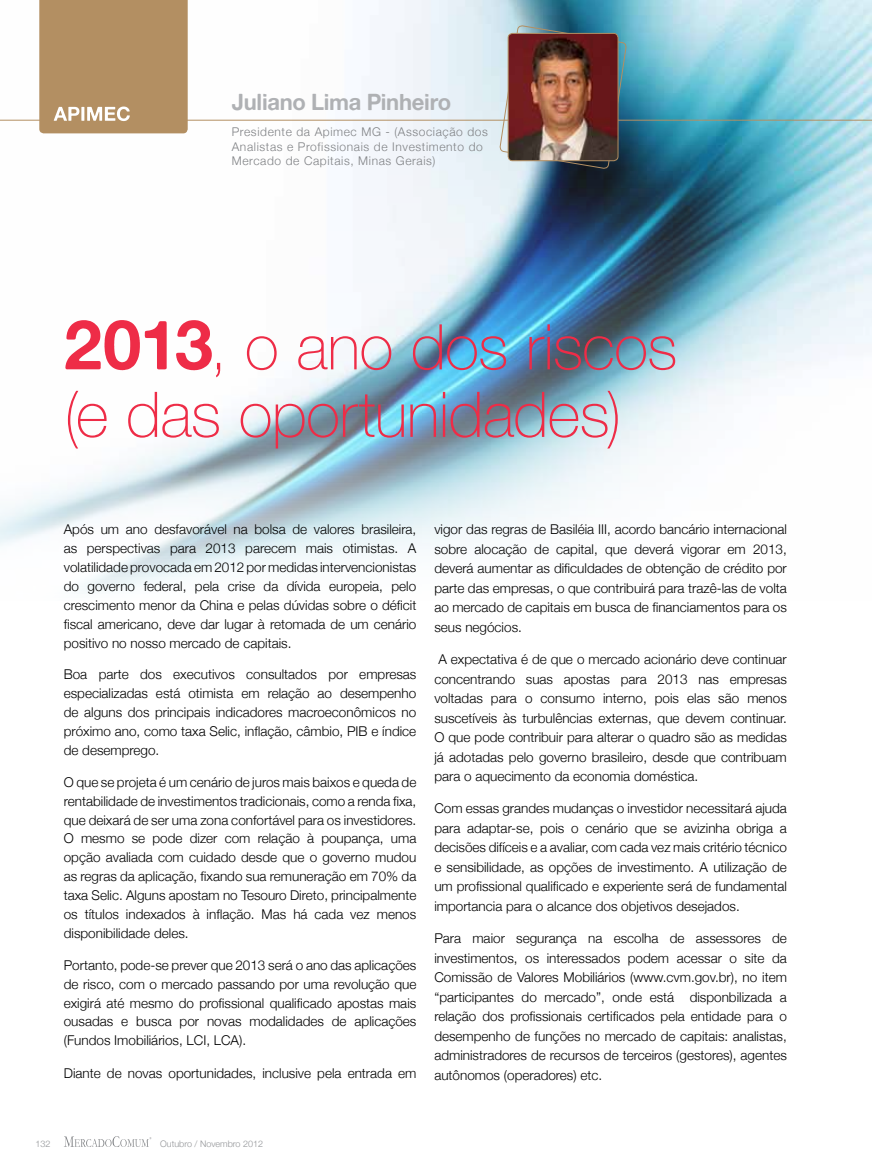
<style>
.page{position:relative;width:872px;height:1170px;background:#fff}
.page>*{position:absolute;margin:0;border:0;box-sizing:border-box;transform-origin:0 0}
.t1{font:100 63px/67.5px "Helvetica Neue LT Std";letter-spacing:-.015em;color:#ee2c47}
.t2{font:22.5px "Alte Haas Grotesk Bold";letter-spacing:-.015em;color:#afb1b4}
.t3{font:300 13.5px/19.5px "Helvetica Neue";color:#000;text-align:justify}
.t4{font:300 12px/14.4px "Helvetica Neue";letter-spacing:.05em;color:#808285}
.t5{font:300 9px "Helvetica Neue";color:#939598}
.s1{font-family:"Alte Haas Grotesk Bold";font-weight:400;font-size:69px}
</style>
<div class="page">
<img style="left:0;top:0;width:872px;height:591px">
<hr style="left:0;top:120px;width:872px;height:1px;background:#b38f62">
<img style="left:499px;top:25px;width:128px;height:144px">
<img style="left:508px;top:33px;width:110px;height:128px">
<div style="left:508px;top:33px;width:110px;height:128px;border:1px solid #b38f62;border-radius:4px"></div>
<div style="left:39px;top:0;width:149px;height:133px;background:#b38f62"></div>
<svg style="left:64px;top:1136px;width:87px;height:10px"></svg>
<h2 class="t2" style="left:232px;top:88px;width:221px">Juliano Lima Pinheiro</h2>
<p class="t4" style="left:232px;top:124px;width:258px">Presidente da Apimec MG - (Associação dos<br>Analistas e Profissionais de Investimento do<br>Mercado de Capitais, Minas Gerais)</p>
<h1 class="t1" style="left:64px;top:313px;width:615px"><span class="s1">2013</span>, o ano dos riscos (e das oportunidades)</h1>
<p class="t3" style="left:64px;top:519px;width:354px;line-height:18.9px">Após um ano desfavorável na bolsa de valores brasileira, as perspectivas para 2013 parecem mais otimistas. A volatilidade provocada em 2012 por medidas intervencionistas do governo federal, pela crise da dívida europeia, pelo crescimento menor da China e pelas dúvidas sobre o déficit fiscal americano, deve dar lugar à retomada de um cenário positivo no nosso mercado de capitais.</p>
<p class="t3" style="left:64px;top:664px;width:354px;line-height:18.9px">Boa parte dos executivos consultados por empresas especializadas está otimista em relação ao desempenho de alguns dos principais indicadores macroeconômicos no próximo ano, como taxa Selic, inflação, câmbio, PIB e índice de desemprego.</p>
<p class="t3" style="left:64px;top:772px;width:354px;line-height:18.9px">O que se projeta é um cenário de juros mais baixos e queda de rentabilidade de investimentos tradicionais, como a renda fixa, que deixará de ser uma zona confortável para os investidores.<br>O mesmo se pode dizer com relação à poupança, uma opção avaliada com cuidado desde que o governo mudou as regras da aplicação, fixando sua remuneração em 70% da taxa Selic. Alguns apostam no Tesouro Direto, principalmente os títulos indexados à inflação. Mas há cada vez menos disponibilidade deles.</p>
<p class="t3" style="left:64px;top:955px;width:354px;line-height:18.9px">Portanto, pode-se prever que 2013 será o ano das aplicações de risco, com o mercado passando por uma revolução que exigirá até mesmo do profissional qualificado apostas mais ousadas e busca por novas modalidades de aplicações (Fundos Imobiliários, LCI, LCA).</p>
<p class="t3" style="left:64px;top:1062px;width:354px">Diante de novas oportunidades, inclusive pela entrada em</p>
<p class="t3" style="left:434px;top:519px;width:354px">vigor das regras de Basiléia III, acordo bancário internacional sobre alocação de capital, que deverá vigorar em 2013, deverá aumentar as dificuldades de obtenção de crédito por parte das empresas, o que contribuirá para trazê-las de volta ao mercado de capitais em busca de financiamentos para os seus negócios.</p>
<p class="t3" style="left:434px;top:649px;width:354px;text-indent:4px">A expectativa é de que o mercado acionário deve continuar concentrando suas apostas para 2013 nas empresas voltadas para o consumo interno, pois elas são menos suscetíveis às turbulências externas, que devem continuar.<br>O que pode contribuir para alterar o quadro são as medidas já adotadas pelo governo brasileiro, desde que contribuam para o aquecimento da economia doméstica.</p>
<p class="t3" style="left:434px;top:798px;width:354px">Com essas grandes mudanças o investidor necessitará ajuda para adaptar-se, pois o cenário que se avizinha obriga a decisões difíceis e a avaliar, com cada vez mais critério técnico e sensibilidade, as opções de investimento. A utilização de um profissional qualificado e experiente será de fundamental importancia para o alcance dos objetivos desejados.</p>
<p class="t3" style="left:434px;top:928px;width:354px">Para maior segurança na escolha de assessores de investimentos, os interessados podem acessar o site da Comissão de Valores Mobiliários (www.cvm.gov.br), no item “participantes do mercado”, onde está disponbilizada a relação dos profissionais certificados pela entidade para o desempenho de funções no mercado de capitais: analistas, administradores de recursos de terceiros (gestores), agentes autônomos (operadores) etc.</p>
<p class="t5" style="left:35px;top:1137px;width:17px">132</p>
<p class="t5" style="left:160px;top:1137px;width:104px">Outubro / Novembro 2012</p>
</div>
